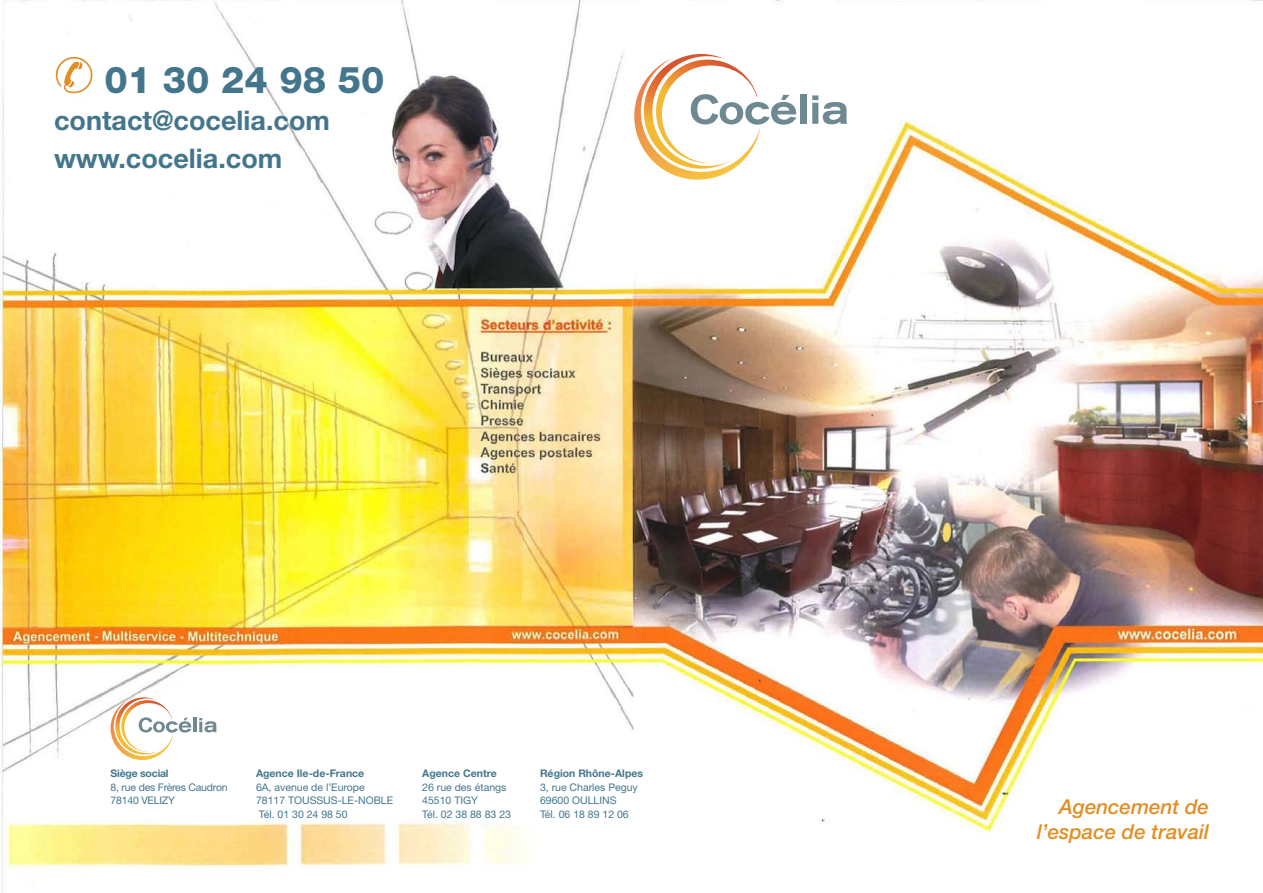
<style>
.page{position:relative;width:1263px;height:893px;background:#fff}
.page>*{position:absolute;margin:0;border:0;box-sizing:border-box;transform-origin:0 0}
.t1{font:800 37.05px "Helvetica Neue LT Std";color:#43768d}
.t2{font:700 27px "Helvetica Neue LT Std";color:#43768d}
.t3{font:italic 500 20.55px/24.6px "Helvetica Neue LT Std";color:#e28e25;text-align:right}
.t4{font:10.5px "Helvetica Neue LT Std";color:#43768d}
.t5{font:700 10.5px "Helvetica Neue LT Std";color:#43768d}
.t6{font:10.5px/13.5px "Helvetica Neue LT Std";letter-spacing:-.02em;color:#43768d}
.t7{font:700 10.5px "Helvetica Neue LT Std";letter-spacing:-.02em;color:#43768d}
.s1{color:#e28e25}
</style>
<div class="page">
<img style="left:1px;top:0;width:1262px;height:893px">
<div style="left:111px;top:770px;width:121px;height:48px;background:#fff"></div>
<div style="left:422px;top:770px;width:94px;height:48px;background:#fff"></div>
<div style="left:256px;top:770px;width:142px;height:48px;background:#fff"></div>
<div style="left:540px;top:770px;width:106px;height:48px;background:#fff"></div>
<hr style="left:193px;top:717px;width:3px;height:15px;background:#6f8992">
<svg style="left:199px;top:718px;width:18px;height:14px"></svg>
<svg style="left:111px;top:697px;width:80px;height:63px"></svg>
<div style="left:800px;top:94px;width:7px;height:30px;background:#6f8992"></div>
<svg style="left:812px;top:95px;width:35px;height:29px"></svg>
<svg style="left:634px;top:54px;width:162px;height:126px"></svg>
<p class="t1" style="left:54px;top:58px;width:332px"><span class="s1">✆</span> 01 30 24 98 50</p>
<p class="t2" style="left:54px;top:104px;width:277px">contact@cocelia.com</p>
<p class="t2" style="left:54px;top:141px;width:230px">www.cocelia.com</p>
<p class="t7" style="left:111px;top:767px;width:60px">Siège social</p>
<p class="t6" style="left:111px;top:780px;width:119px">8, rue des Frères Caudron<br>78140 VELIZY</p>
<p class="t5" style="left:256px;top:767px;width:110px">Agence Ile-de-France</p>
<p class="t4" style="left:256px;top:781px;width:110px">6A, avenue de l’Europe</p>
<p class="t4" style="left:256px;top:794px;width:139px">78117 TOUSSUS-LE-NOBLE</p>
<p class="t4" style="left:259px;top:808px;width:90px">Tél. 01 30 24 98 50</p>
<p class="t5" style="left:422px;top:767px;width:76px">Agence Centre</p>
<p class="t4" style="left:422px;top:781px;width:86px">26 rue des étangs</p>
<p class="t4" style="left:422px;top:794px;width:57px">45510 TIGY</p>
<p class="t4" style="left:422px;top:808px;width:90px">Tél. 02 38 88 83 23</p>
<p class="t5" style="left:540px;top:767px;width:105px">Région Rhône-Alpes</p>
<p class="t4" style="left:540px;top:781px;width:99px">3, rue Charles Peguy</p>
<p class="t4" style="left:540px;top:794px;width:78px">69600 OULLINS</p>
<p class="t4" style="left:540px;top:808px;width:90px">Tél. 06 18 89 12 06</p>
<p class="t3" style="left:1037px;top:794px;width:173px">Agencement de l’espace de travail</p>
</div>
